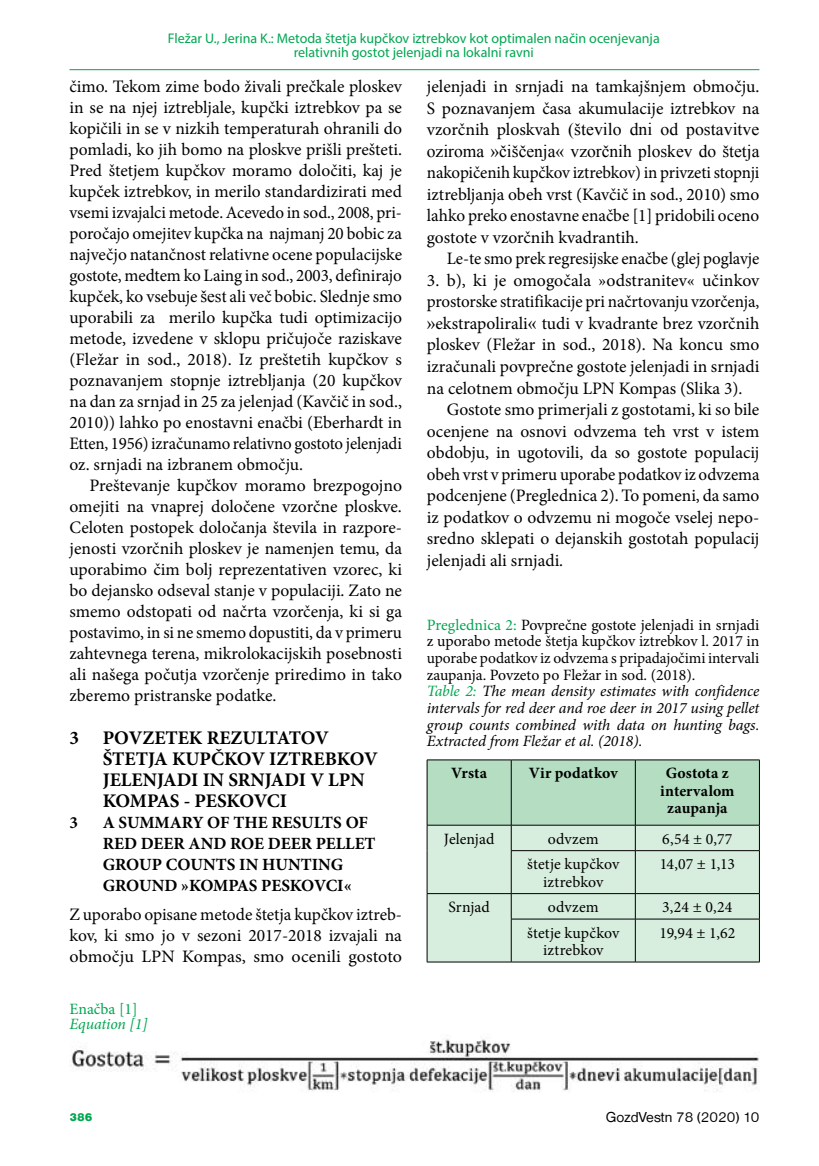
<style>
.page{position:relative;width:819px;height:1166px;background:#fff}
.page>*{position:absolute;margin:0;border:0;box-sizing:border-box;transform-origin:0 0}
.t1{font:700 19.25px/21px "Minion Pro";color:#000}
.t2{font:17.5px/21px "Minion Pro";color:#000;text-align:justify}
.t3{font:17.5px/21.5px "Times New Roman";color:#000}
.t4{font:700 17.15px/21px "Minion Pro";color:#000}
.t5{font:15.75px/16.6px "Minion Pro";color:#000;text-align:center}
.t6{font:700 15.75px/17.5px "Minion Pro";letter-spacing:.005em;color:#000;text-align:center}
.t7{font:italic 15.75px "Minion Pro";letter-spacing:-.01em;color:#00a651}
.t8{font:15.75px "Minion Pro";color:#00a651}
.t9{font:14.88px "Nimbus San DEE";color:#000}
.t10{font:14px/14px "Myriad Pro";color:#00a651;text-align:center}
.t11{font:11.38px "Nimbus San DEE Blac";color:#00a651}
.s1{font-family:"Times New Roman"}
.s2{font-family:"Minion Pro"}
.s3{color:#00a651}
.s4{font-style:italic;color:#00a651}
.s5{font-style:italic}
</style>
<div class="page">
<hr style="left:69px;top:69px;width:690px;height:1px;background:#00a651">
<img style="left:71px;top:1039px;width:688px;height:53px">
<div style="left:428px;top:850px;width:331px;height:112px;background:#d7eddd"></div>
<hr style="left:427px;top:759px;width:84px;height:1px;background:#000">
<hr style="left:511px;top:759px;width:124px;height:1px;background:#000">
<hr style="left:635px;top:759px;width:124px;height:1px;background:#000">
<svg style="left:427px;top:760px;width:333px;height:90px;background:#b8dbc3"></svg>
<hr style="left:427px;top:850px;width:1px;height:43px;background:#000">
<hr style="left:511px;top:850px;width:124px;height:1px;background:#000">
<hr style="left:511px;top:851px;width:1px;height:42px;background:#000">
<hr style="left:635px;top:850px;width:124px;height:1px;background:#000">
<hr style="left:635px;top:851px;width:1px;height:42px;background:#000">
<hr style="left:759px;top:851px;width:1px;height:42px;background:#000">
<hr style="left:427px;top:893px;width:84px;height:1px;background:#000">
<svg style="left:427px;top:894px;width:1px;height:25px"></svg>
<hr style="left:511px;top:893px;width:124px;height:1px;background:#000">
<svg style="left:511px;top:894px;width:1px;height:25px"></svg>
<hr style="left:635px;top:893px;width:124px;height:1px;background:#000">
<svg style="left:635px;top:894px;width:1px;height:25px"></svg>
<svg style="left:759px;top:894px;width:1px;height:25px"></svg>
<hr style="left:427px;top:919px;width:1px;height:43px;background:#000">
<hr style="left:511px;top:919px;width:124px;height:1px;background:#000">
<hr style="left:511px;top:919px;width:1px;height:43px;background:#000">
<hr style="left:635px;top:919px;width:124px;height:1px;background:#000">
<hr style="left:635px;top:919px;width:1px;height:43px;background:#000">
<hr style="left:759px;top:919px;width:1px;height:43px;background:#000">
<hr style="left:427px;top:962px;width:84px;height:1px;background:#000">
<hr style="left:511px;top:962px;width:124px;height:1px;background:#000">
<hr style="left:635px;top:962px;width:124px;height:1px;background:#000">
<p class="t10" style="left:168px;top:31px;width:493px">Fležar U., Jerina K.: Metoda štetja kupčkov iztrebkov kot optimalen način ocenjevanja relativnih gostot jelenjadi na lokalni ravni</p>
<p class="t2" style="left:69px;top:76px;width:334px">čimo. Tekom zime bodo živali prečkale ploskev in se na njej iztrebljale, kupčki iztrebkov pa se kopičili in se v nizkih temperaturah ohranili do pomladi, ko jih bomo na ploskve prišli prešteti.<br>Pred štetjem kupčkov moramo določiti, kaj je kupček iztrebkov, in merilo standardizirati med vsemi izvajalci metode. Acevedo in sod., 2008, pri&shy;poročajo omejitev kupčka na najmanj 20 bobic za največjo natančnost relativne ocene populacijske gostote, medtem ko Laing in sod., 2003, definirajo kupček, ko vsebuje <span class="s1">šest</span> ali več bobic. Slednje smo uporabili za merilo kupčka tudi optimizacijo metode, izvedene v sklopu pričujoče raziskave (Fležar in sod., 2018). Iz preštetih kupčkov s poznavanjem stopnje iztrebljanja (20 kupčkov na dan za srnjad in 25 za jelenjad (Kavčič in sod., 2010)) lahko po enostavni enačbi (Eberhardt in Etten, 1956) izračunamo relativno gostoto jelenjadi oz. srnjadi na izbranem območju.</p>
<p class="t2" style="left:69px;top:475px;width:334px;text-indent:20px">Preštevanje kupčkov moramo brezpogojno omejiti na vnaprej določene vzorčne ploskve.<br>Celoten postopek določanja števila in razpore&shy;jenosti vzorčnih ploskev je namenjen temu, da uporabimo čim bolj reprezentativen vzorec, ki bo dejansko odseval stanje v populaciji. Zato ne smemo odstopati od načrta vzorčenja, ki si ga postavimo, in si ne smemo dopustiti, da v primeru zahtevnega terena, mikrolokacijskih posebnosti ali našega počutja vzorčenje priredimo in tako zberemo pristranske podatke.</p>
<p class="t1" style="left:103px;top:727px;width:276px;text-indent:-33px">3 POVZETEK REZULTATOV<br>ŠTETJA KUPČKOV IZTREBKOV<br>JELENJADI IN SRNJADI V LPN<br>KOMPAS - PESKOVCI</p>
<p class="t4" style="left:69px;top:811px;width:10px">3</p>
<p class="t4" style="left:103px;top:811px;width:274px">A SUMMARY OF THE RESULTS OF<br>RED DEER AND ROE DEER PELLET<br>GROUP COUNTS IN HUNTING<br>GROUND »KOMPAS PESKOVCI«</p>
<p class="t2" style="left:69px;top:904px;width:334px">Z uporabo opisane metode štetja kupčkov iztreb&shy;kov, ki smo jo v sezoni 2017-2018 izvajali na območju LPN Kompas, smo ocenili gostoto</p>
<p class="t8" style="left:69px;top:998px;width:70px">Enačba [1]</p>
<p class="t7" style="left:69px;top:1013px;width:80px">Equation [1]</p>
<p class="t2" style="left:427px;top:76px;width:334px;line-height:21.5px">jelenjadi in srnjadi na tamkajšnjem območju.<br>S poznavanjem časa akumulacije iztrebkov na</p>
<p class="t3" style="left:427px;top:118px;width:334px"><span class="s2">vzorčnih ploskvah</span> (število dni od postavitve oziroma »čiščenja« vzorčnih ploskev do štetja</p>
<p class="t2" style="left:427px;top:162px;width:334px;line-height:21.5px">nakopičenih kupčkov iztrebkov) in privzeti stopnji iztrebljanja obeh vrst (Kavčič in sod., 2010) smo lahko preko enostavne enačbe [1] pridobili oceno gostote v vzorčnih kvadrantih.</p>
<p class="t2" style="left:446px;top:248px;width:314px">Le-te smo prek regresijske enačbe (glej poglavje</p>
<p class="t2" style="left:427px;top:270px;width:334px">3. b), ki je omogočala »odstranitev« učinkov</p>
<p class="t2" style="left:427px;top:291px;width:334px">prostorske stratifikacije pri načrtovanju vzorčenja,</p>
<p class="t2" style="left:427px;top:313px;width:334px"><span class="s1">»</span>ekstrapolirali<span class="s1">«</span> tudi v kvadrante brez vzorčnih</p>
<p class="t2" style="left:427px;top:334px;width:334px">ploskev (Fležar in sod., 2018). Na koncu smo</p>
<p class="t2" style="left:427px;top:356px;width:334px">izračunali povprečne gostote jelenjadi in srnjadi</p>
<p class="t2" style="left:427px;top:377px;width:317px">na celotnem območju LPN Kompas (Slika 3).</p>
<p class="t2" style="left:446px;top:399px;width:314px">Gostote smo primerjali z gostotami, ki so bile</p>
<p class="t2" style="left:427px;top:420px;width:334px">ocenjene na osnovi odvzema teh vrst v istem</p>
<p class="t2" style="left:427px;top:442px;width:334px">obdobju, in ugotovili, da so gostote populacij</p>
<p class="t2" style="left:427px;top:464px;width:334px">obeh vrst v primeru uporabe podatkov iz odvzema</p>
<p class="t2" style="left:427px;top:485px;width:334px">podcenjene (Preglednica 2). To pomeni, da samo</p>
<p class="t2" style="left:427px;top:507px;width:334px">iz podatkov o odvzemu ni mogoče vselej nepo-</p>
<p class="t2" style="left:427px;top:528px;width:334px">sredno sklepati o dejanskih gostotah populacij</p>
<p class="t2" style="left:427px;top:550px;width:138px">jelenjadi ali srnjadi.</p>
<p class="t5" style="left:427px;top:616px;width:334px;text-align:left"><span class="s3">Preglednica 2:</span> Povprečne gostote jelenjadi in srnjadi z uporabo metode štetja kupčkov iztrebkov l. 2017 in uporabe podatkov iz odvzema s pripadajočimi intervali zaupanja. Povzeto po Fležar in sod. (2018).<br><span class="s4">Table 2:</span> <span class="s5">The mean density estimates with confidence intervals for red deer and roe deer in 2017 using pellet group counts combined with data on hunting bags.<br>Extracted from Fležar et al. (2018).</span></p>
<p class="t6" style="left:451px;top:764px;width:37px">Vrsta</p>
<p class="t6" style="left:529px;top:764px;width:90px">Vir podatkov</p>
<p class="t6" style="left:660px;top:764px;width:76px">Gostota z intervalom zaupanja</p>
<p class="t5" style="left:444px;top:830px;width:52px">Jelenjad</p>
<p class="t5" style="left:547px;top:830px;width:52px">odvzem</p>
<p class="t5" style="left:662px;top:830px;width:72px">6,54 ± 0,77</p>
<p class="t5" style="left:527px;top:855px;width:94px;line-height:17.5px">štetje kupčkov iztrebkov</p>
<p class="t5" style="left:659px;top:856px;width:77px">14,07 ± 1,13</p>
<p class="t5" style="left:448px;top:899px;width:43px">Srnjad</p>
<p class="t5" style="left:548px;top:899px;width:52px">odvzem</p>
<p class="t5" style="left:662px;top:899px;width:72px">3,24 ± 0,24</p>
<p class="t5" style="left:527px;top:924px;width:94px;line-height:17.5px">štetje kupčkov iztrebkov</p>
<p class="t5" style="left:659px;top:924px;width:77px">19,94 ± 1,62</p>
<p class="t11" style="left:69px;top:1111px;width:25px">386</p>
<p class="t9" style="left:606px;top:1109px;width:155px">GozdVestn 78 (2020) 10</p>
</div>
